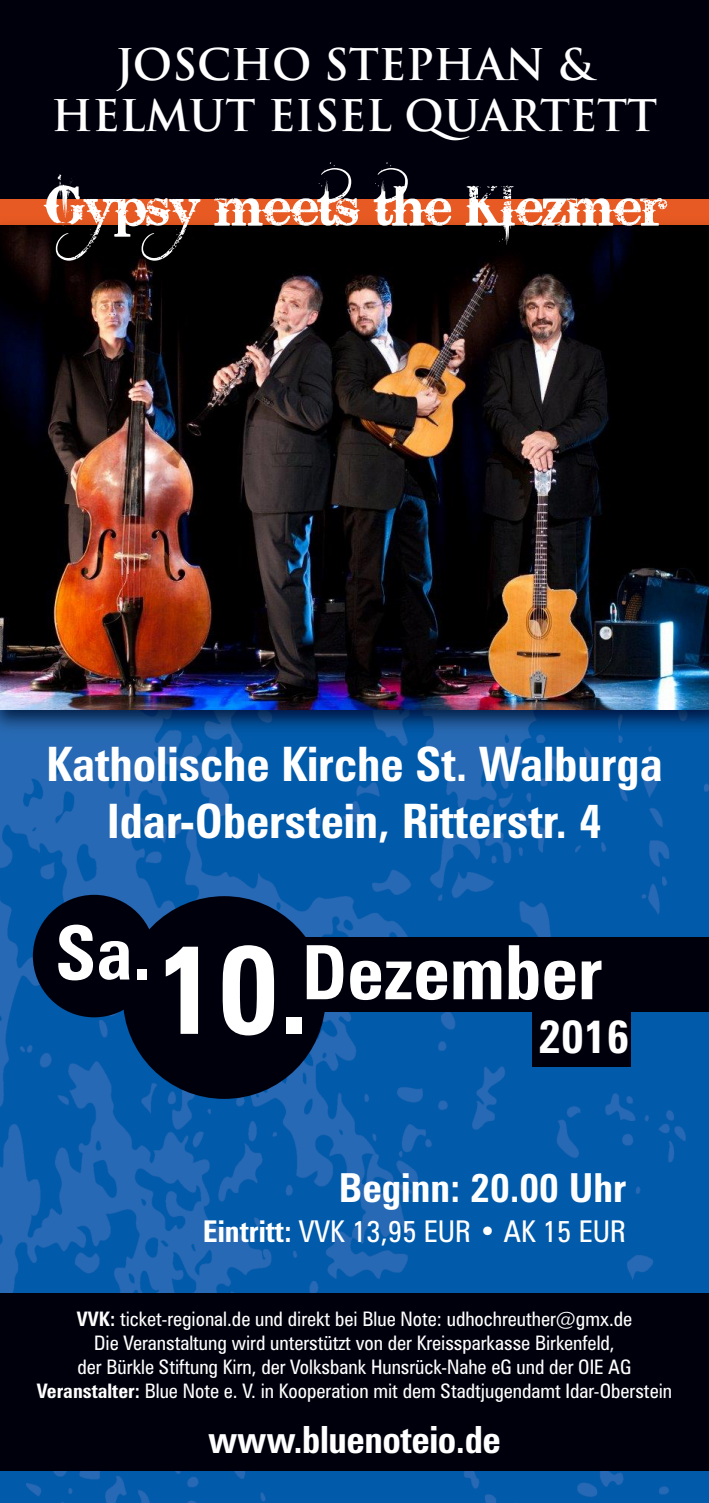
<style>
.page{position:relative;width:709px;height:1503px;background:#fff}
.page>*{position:absolute;margin:0;border:0;box-sizing:border-box;transform-origin:0 0}
.t1{font:700 condensed 75px "Zurich BT";color:#fff}
.t2{font:55px "Bleeding Cowboys";color:#fff}
.t3{font:700 condensed 47.5px/57px "Zurich BT";color:#fff;text-align:center}
.t4{font:700 condensed 46.25px "Zurich BT";color:#fff}
.t5{font:700 42.5px/51px "Trajan Pro";color:#fff;text-align:center}
.t6{font:700 condensed 40px "Zurich BT";color:#fff}
.t7{font:700 condensed 37.5px "Zurich BT";letter-spacing:-.01em;color:#fff}
.t8{font:condensed 30px "Zurich BT";color:#fff}
.t9{font:condensed 20px/24px "Zurich BT";color:#fff;text-align:center}
.s1{font-size:125px}
.s2{font-weight:700}
</style>
<div class="page">
<div style="left:0;top:156px;width:709px;height:135px;background:#e75a23"></div>
<img style="left:0;top:742px;width:709px;height:760px">
<div style="left:0;top:1293px;width:709px;height:177px;background:#00000d"></div>
<img style="left:0;top:224px;width:709px;height:67px">
<img style="left:0;top:652px;width:709px;height:90px">
<img style="left:0;top:226px;width:708px;height:483px">
<div style="left:0;top:0;width:709px;height:198px;background:#00000d"></div>
<div style="left:266px;top:936px;width:443px;height:75px;background:#00000d"></div>
<div style="left:533px;top:979px;width:98px;height:88px;background:#00000d"></div>
<div style="left:33px;top:894px;width:122px;height:123px;background:#00000d;border-radius:50%"></div>
<div style="left:123px;top:896px;width:202px;height:202px;background:#00000d;border-radius:50%"></div>
<h3 class="t5" style="left:51px;top:39px;width:607px">JOSCHO STEPHAN &amp;<br>HELMUT EISEL QUARTETT</h3>
<h2 class="t2" style="left:44px;top:174px;width:623px">Gypsymeets the Klezmer</h2>
<h3 class="t3" style="left:46px;top:740px;width:618px">Katholische Kirche St. Walburga<br>Idar-Oberstein, Ritterstr. 4</h3>
<h1 class="t1" style="left:55px;top:925px;width:256px">Sa.<span class="s1">10.</span></h1>
<h1 class="t1" style="left:301px;top:945px;width:303px">Dezember</h1>
<h3 class="t4" style="left:538px;top:1019px;width:93px">2016</h3>
<h3 class="t6" style="left:339px;top:1172px;width:289px">Beginn: 20.00 Uhr</h3>
<h3 class="t8" style="left:203px;top:1220px;width:425px"><span class="s2">Eintritt:</span> VVK 13,95 EUR • AK 15 EUR</h3>
<p class="t9" style="left:37px;top:1308px;width:636px"><span class="s2">VVK:</span> ticket-regional.de und direkt bei Blue Note: udhochreuther@gmx.de<br>Die Veranstaltung wird unterstützt von der Kreissparkasse Birkenfeld,<br>der Bürkle Stiftung Kirn, der Volksbank Hunsrück-Nahe eG und der OIE AG <span class="s2">Veranstalter:</span> Blue Note e. V. in Kooperation mit dem Stadtjugendamt Idar-Oberstein</p>
<h3 class="t7" style="left:208px;top:1425px;width:294px">www.bluenoteio.de</h3>
</div>
